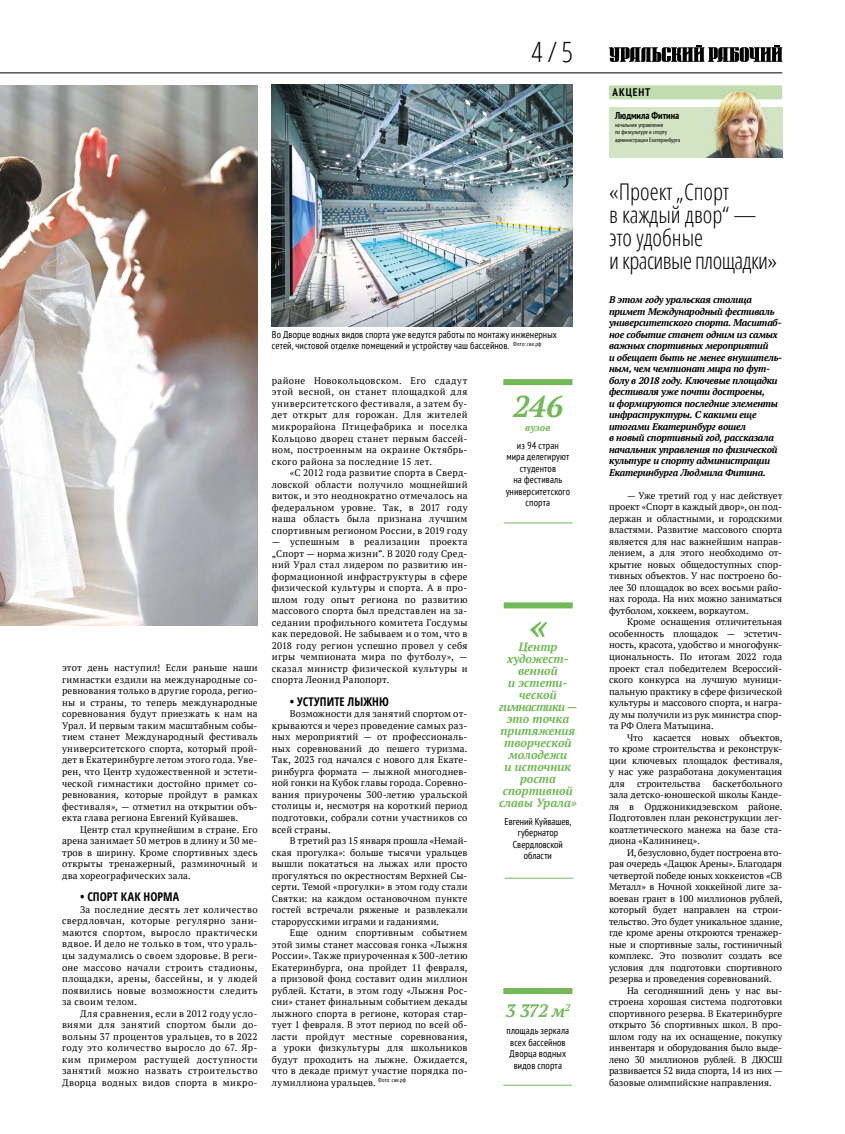
<style>
.page{position:relative;width:845px;height:1134px;background:#fff}
.page>*{position:absolute;margin:0;border:0;box-sizing:border-box;transform-origin:0 0}
.t1{font:italic 700 36px "PT Serif";color:#74b959}
.t2{font:italic 700 30px "PT Serif";color:#74b959}
.t3{font:300 condensed 28px "Open Sans";color:#000}
.t4{font:300 condensed 23px/23px "Open Sans";color:#000}
.t5{font:italic 700 18px "PT Serif";color:#74b959}
.t6{font:italic 700 12px/12px "PT Serif";color:#74b959;text-align:center}
.t7{font:700 condensed 12px "Open Sans";letter-spacing:.005em;color:#000}
.t8{font:700 condensed 11px "PT Sans";letter-spacing:.085em;color:#000}
.t9{font:condensed 10px/11.5px "PT Sans";letter-spacing:.01em;color:#000;text-align:center}
.t10{font:700 condensed 10px "PT Sans";color:#000}
.t11{font:italic 700 10px "PT Serif";color:#74b959}
.t12{font:italic 700 9.7px/11.5px "PT Serif";letter-spacing:-.02em;color:#000}
.t13{font:9.5px/11.5px "PT Serif";letter-spacing:.01em;color:#000;text-align:justify}
.t14{font:condensed 6px/7.5px "PT Sans";color:#000}
.s1{font-size:17px}
</style>
<div class="page">
<hr style="left:0;top:72px;width:782px;height:1px;background:#000">
<svg style="left:609px;top:45px;width:173px;height:17px"></svg>
<div style="left:609px;top:85px;width:173px;height:14px;background:#c2ddb0"></div>
<div style="left:609px;top:107px;width:173px;height:50px;background:#d2e4c4"></div>
<img style="left:272px;top:85px;width:300px;height:241px">
<div style="left:504px;top:602px;width:69px;height:6px;background:#74b959"></div>
<hr style="left:505px;top:878px;width:68px;height:1px;background:#74b959">
<img style="left:0;top:85px;width:258px;height:540px">
<div style="left:503px;top:379px;width:69px;height:6px;background:#74b959"></div>
<hr style="left:504px;top:523px;width:68px;height:1px;background:#74b959">
<div style="left:503px;top:988px;width:69px;height:6px;background:#74b959"></div>
<hr style="left:503px;top:1085px;width:69px;height:1px;background:#74b959">
<img style="left:703px;top:85px;width:79px;height:72px">
<h3 class="t3" style="left:531px;top:33px;width:43px">4 / 5</h3>
<p class="t13" style="left:62px;top:662px;width:197px">этот день наступил! Если раньше наши гимнастки ездили на международные со&shy;ревнования только в другие города, регио&shy;ны и страны, то теперь международные соревнования будут приезжать к нам на Урал. И первым таким масштабным собы&shy;тием станет Международный фестиваль университетского спорта, который прой&shy;дет в Екатеринбурге летом этого года. Уве&shy;рен, что Центр художественной и эстети&shy;ческой гимнастики достойно примет со&shy;ревнования, которые пройдут в рамках фестиваля», — отметил на открытии объ&shy;екта глава региона Евгений Куйвашев.</p>
<p class="t13" style="left:62px;top:823px;width:197px;text-indent:18px">Центр стал крупнейшим в стране. Его арена занимает 50 метров в длину и 30 ме&shy;тров в ширину. Кроме спортивных здесь открыты тренажерный, разминочный и два хореографических зала.</p>
<p class="t7" style="left:80px;top:889px;width:101px">• СПОРТ КАК НОРМА</p>
<p class="t13" style="left:62px;top:904px;width:197px;text-indent:18px">За последние десять лет количество свердловчан, которые регулярно зани&shy;маются спортом, выросло практически вдвое. И дело не только в том, что ураль&shy;цы задумались о своем здоровье. В реги&shy;оне массово начали строить стадионы, площадки, арены, бассейны, и у людей появились новые возможности следить за своим телом.</p>
<p class="t13" style="left:62px;top:1007px;width:197px;text-indent:18px">Для сравнения, если в 2012 году усло&shy;виями для занятий спортом были до&shy;вольны 37 процентов уральцев, то в 2022 году это количество выросло до 67. Яр&shy;ким примером растущей доступности занятий можно назвать строительство Дворца водных видов спорта в микро-</p>
<p class="t9" style="left:272px;top:328px;width:287px;text-align:left">Во Дворце водных видов спорта уже ведутся работы по монтажу инженерных сетей, чистовой отделке помещений и устройству чаш бассейнов. <sup>Фото:</sup> <sup>све.рф</sup></p>
<p class="t13" style="left:272px;top:375px;width:197px">районе Новокольцовском. Его сдадут этой весной, он станет площадкой для университетского фестиваля, а затем бу&shy;дет открыт для горожан. Для жителей микрорайона Птицефабрика и поселка Кольцово дворец станет первым бассей&shy;ном, построенным на окраине Октябрь&shy;ского района за последние 15 лет.</p>
<p class="t13" style="left:272px;top:467px;width:197px;text-indent:18px">«С 2012 года развитие спорта в Сверд&shy;ловской области получило мощнейший виток, и это неоднократно отмечалось на федеральном уровне. Так, в 2017 году наша область была признана лучшим спортивным регионом России, в 2019 году</p>
<p class="t13" style="left:272px;top:536px;width:197px">— успешным в реализации проекта „Спорт — норма жизни“. В 2020 году Сред&shy;ний Урал стал лидером по развитию ин&shy;формационной инфраструктуры в сфере физической культуры и спорта. А в про&shy;шлом году опыт региона по развитию массового спорта был представлен на за&shy;седании профильного комитета Госдумы как передовой. Не забываем и о том, что в 2018 году регион успешно провел у себя игры чемпионата мира по футболу», — сказал министр физической культуры и спорта Леонид Рапопорт.</p>
<p class="t7" style="left:290px;top:693px;width:101px">• УСТУПИТЕ ЛЫЖНЮ</p>
<p class="t13" style="left:272px;top:708px;width:197px;text-indent:18px">Возможности для занятий спортом от&shy;крываются и через проведение самых раз&shy;ных мероприятий — от профессиональ&shy;ных соревнований до пешего туризма.<br>Так, 2023 год начался с нового для Екате&shy;ринбурга формата — лыжной многоднев&shy;ной гонки на Кубок главы города. Соревно&shy;вания приурочены 300-летию уральской столицы и, несмотря на короткий период подготовки, собрали сотни участников со всей страны.</p>
<p class="t13" style="left:272px;top:835px;width:197px;text-indent:18px">В третий раз 15 января прошла «Немай&shy;ская прогулка»: больше тысячи уральцев вышли покататься на лыжах или просто прогуляться по окрестностям Верхней Сы&shy;серти. Темой «прогулки» в этом году стали Святки: на каждом остановочном пункте гостей встречали ряженые и развлекали старорусскими играми и гаданиями.</p>
<p class="t13" style="left:272px;top:927px;width:197px;text-indent:18px">Еще одним спортивным событием этой зимы станет массовая гонка «Лыжня России». Также приуроченная к 300-летию Екатеринбурга, она пройдет 11 февраля, а призовой фонд составит один миллион рублей. Кстати, в этом году «Лыжня Рос&shy;сии» станет финальным событием декады лыжного спорта в регионе, которая стар&shy;тует 1 февраля. В этот период по всей об&shy;ласти пройдут местные соревнования, а уроки физкультуры для школьников будут проходить на лыжне. Ожидается, что в декаде примут участие порядка по&shy;лумиллиона уральцев. <sup>Фото:</sup> <sup>све.рф</sup></p>
<h2 class="t2" style="left:513px;top:387px;width:52px">246</h2>
<p class="t11" style="left:525px;top:421px;width:27px">вузов</p>
<p class="t9" style="left:506px;top:439px;width:66px">из 94 стран<br>мира делегируют студентов<br>на фестиваль университетского спорта</p>
<h1 class="t1" style="left:529px;top:603px;width:19px">«</h1>
<p class="t6" style="left:499px;top:641px;width:80px">Центр художест&shy;венной<br>и эстети&shy;ческой гимнастики — это точка притяжения творческой молодежи<br>и источник роста спортивной славы Урала»</p>
<p class="t9" style="left:504px;top:815px;width:68px">Евгений Куйвашев, губернатор<br>Свердловской области</p>
<h3 class="t5" style="left:505px;top:999px;width:66px">3 372 <span class="s1">м</span><sup>2</sup></h3>
<p class="t9" style="left:506px;top:1025px;width:64px">площадь зеркала всех бассейнов<br>Дворца водных видов спорта</p>
<p class="t8" style="left:612px;top:85px;width:39px">АКЦЕНТ</p>
<p class="t10" style="left:615px;top:109px;width:66px">Людмила Фитина</p>
<p class="t14" style="left:615px;top:121px;width:67px">начальник управления<br>по физкультуре и спорту администрации Екатеринбурга</p>
<h3 class="t4" style="left:609px;top:179px;width:170px">«Проект „Спорт<br>в каждый двор“ — это удобные<br>и красивые площадки»</h3>
<p class="t12" style="left:609px;top:294px;width:175px">В этом году уральская столица примет Международный фестиваль университетского спорта. Масштаб&shy;ное событие станет одним из самых важных спортивных мероприятий<br>и обещает быть не менее внушитель&shy;ным, чем чемпионат мира по фут&shy;болу в 2018 году. Ключевые площадки фестиваля уже почти достроены,<br>и формируются последние элементы инфраструктуры. С какими еще итогами Екатеринбург вошел<br>в новый спортивный год, рассказала начальник управления по физической культуре и спорту администрации<br>Екатеринбурга Людмила Фитина.</p>
<p class="t13" style="left:609px;top:490px;width:175px;text-indent:18px">— Уже третий год у нас действует проект «Спорт в каждый двор», он под&shy;держан и областными, и городскими властями. Развитие массового спорта является для нас важнейшим направ&shy;лением, а для этого необходимо от&shy;крытие новых общедоступных спор&shy;тивных объектов. У нас построено бо&shy;лее 30 площадок во всех восьми райо&shy;нах города. На них можно заниматься футболом, хоккеем, воркаутом.</p>
<p class="t13" style="left:609px;top:616px;width:175px;text-indent:18px">Кроме оснащения отличительная особенность площадок — эстетич&shy;ность, красота, удобство и многофунк&shy;циональность. По итогам 2022 года проект стал победителем Всероссий&shy;ского конкурса на лучшую муници&shy;пальную практику в сфере физической культуры и массового спорта, и награ&shy;ду мы получили из рук министра спор&shy;та РФ Олега Матыцина.</p>
<p class="t13" style="left:609px;top:731px;width:175px;text-indent:18px">Что касается новых объектов, то кроме строительства и реконструк&shy;ции ключевых площадок фестиваля, у нас уже разработана документация для</p>
<p class="t13" style="left:609px;top:777px;width:175px;text-indent:104px">баскетбольного зала детско-юношеской школы Канде&shy;ля в Орджоникидзевском районе.<br>Подготовлен план реконструкции лег&shy;коатлетического манежа на базе ста&shy;диона «Калининец».</p>
<p class="t13" style="left:609px;top:846px;width:175px;text-indent:18px">И, безусловно, будет построена вто&shy;рая очередь «Дацюк Арены». Благодаря четвертой победе юных хоккеистов «СВ Металл» в Ночной хоккейной лиге за&shy;воеван грант в 100 миллионов рублей, который будет направлен на строи&shy;тельство. Это будет уникальное здание, где кроме арены откроются тренажер&shy;ные и спортивные залы, гостиничный комплекс. Это позволит создать все условия для подготовки спортивного резерва и проведения соревнований.</p>
<p class="t13" style="left:609px;top:984px;width:175px;text-indent:18px">На сегодняшний день у нас вы&shy;строена хорошая система подготовки спортивного резерва. В Екатеринбурге открыто 36 спортивных школ. В про&shy;шлом году на их оснащение, покупку инвентаря и оборудования было выде&shy;лено 30 миллионов рублей. В ДЮСШ развивается 52 вида спорта, 14 из них — базовые олимпийские направления.</p>
<p class="t13" style="left:637px;top:777px;width:65px">строительства</p>
</div>
